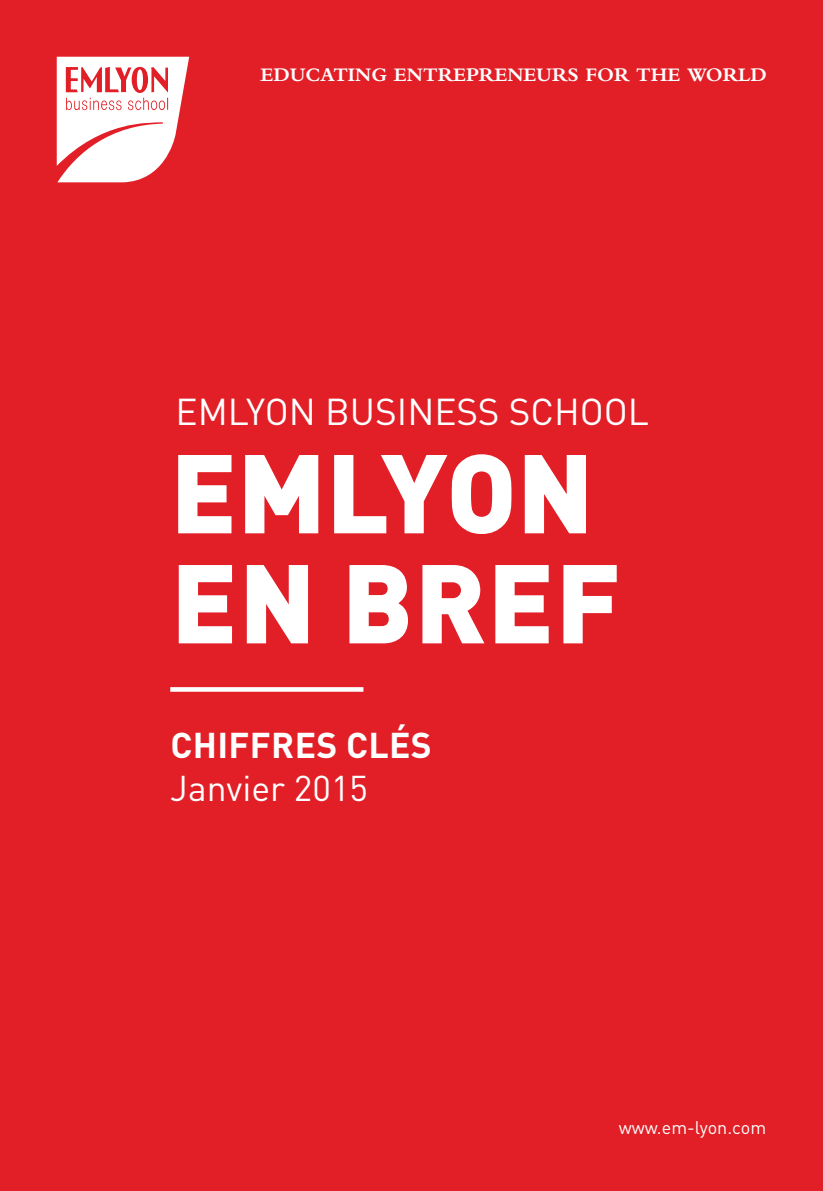
<style>
.page{position:relative;width:823px;height:1191px;background:#fff}
.page>*{position:absolute;margin:0;border:0;box-sizing:border-box;transform-origin:0 0}
.t1{font:900 110px/110px "DIN Pro";color:#fff}
.t2{font:37px "DIN Pro";color:#fff}
.t3{font:700 35.4px "DIN Pro";letter-spacing:.01em;color:#fff}
.t4{font:35.4px "DIN Pro";color:#fff}
.t5{font:700 20px "Bembo MT Pro";color:#fff}
.t6{font:18px "DIN Pro";color:#fff}
</style>
<div class="page">
<div style="left:0;top:0;width:822px;height:1191px;background:#e21e26"></div>
<svg style="left:57px;top:57px;width:132px;height:125px"></svg>
<div style="left:170px;top:687px;width:193px;height:5px;background:#fff"></div>
<p class="t5" style="left:260px;top:64px;width:87px">EDUCATIN</p>
<p class="t5" style="left:371px;top:64px;width:51px">G ENTREPRENE</p>
<p class="t5" style="left:536px;top:64px;width:65px">URS FOR</p>
<p class="t5" style="left:636px;top:64px;width:86px">T HE WORLD</p>
<h2 class="t2" style="left:175px;top:387px;width:475px">EM LYON BUSINESS SCHOOL</h2>
<h1 class="t1" style="left:170px;top:434px;width:452px">EMLYON<br>EN BREF</h1>
<h3 class="t3" style="left:170px;top:721px;width:259px">CHIFFRES CLÉS</h3>
<h3 class="t4" style="left:170px;top:764px;width:199px">Janvier 2015</h3>
<p class="t6" style="left:618px;top:1115px;width:149px">www.em-lyon.com</p>
</div>
